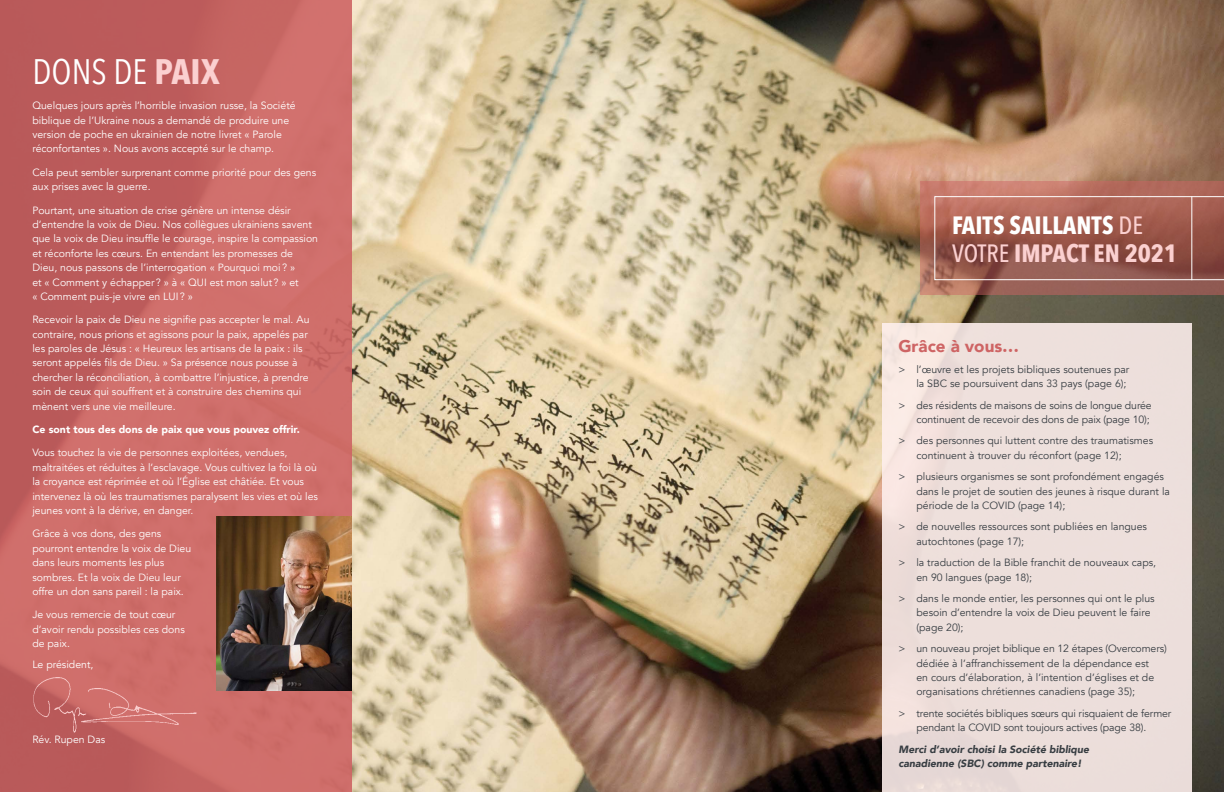
<style>
.page{position:relative;width:1224px;height:792px;background:#fff}
.page>*{position:absolute;margin:0;border:0;box-sizing:border-box;transform-origin:0 0}
.t1{font:35.4px "Avenir Next Condensed";color:#fff}
.t2{font:700 25px/28px "Avenir Next Condensed";color:#fff}
.t3{font:900 17px "Avenir";color:#ce6464}
.t4{font:10.5px/14.4px "Avenir";color:#fff}
.t5{font:10.5px/14.4px "Avenir";color:#373d42}
.t6{font:italic 900 10.5px/14.4px "Avenir";color:#373d42}
.t7{font:900 10.5px "Avenir";color:#fff}
.s1{font-weight:700;color:#fbd0d0}
.s2{font-weight:500;color:#fbd0d0}
.s3{color:#fbd0d0}
</style>
<div class="page">
<img style="left:351px;top:0;width:873px;height:792px">
<svg style="left:0;top:0;width:351px;height:792px;background:#c76764"></svg>
<div style="left:882px;top:324px;width:310px;height:468px;background:#eddfdb"></div>
<img style="left:32px;top:676px;width:165px;height:57px">
<img style="left:216px;top:517px;width:135px;height:173px">
<svg style="left:920px;top:181px;width:304px;height:114px;background:#ae6c5f"></svg>
<svg style="left:934px;top:196px;width:290px;height:84px;background:#9d5d52"></svg>
<hr style="left:1192px;top:196px;width:1px;height:84px;background:#fff">
<h1 class="t1" style="left:32px;top:41px;width:189px">DONS DE <span class="s1">PAIX</span></h1>
<p class="t4" style="left:32px;top:99px;width:265px">Quelques jours après l’horrible invasion russe, la Société biblique de l’Ukraine nous a demandé de produire une version de poche en ukrainien de notre livret « Parole réconfortantes ». Nous avons accepté sur le champ.</p>
<p class="t4" style="left:32px;top:165px;width:285px">Cela peut sembler surprenant comme priorité pour des gens aux prises avec la guerre.</p>
<p class="t4" style="left:32px;top:203px;width:287px">Pourtant, une situation de crise génère un intense désir d’entendre la voix de Dieu. Nos collègues ukrainiens savent que la voix de Dieu insuffle le courage, inspire la compassion et réconforte les cœurs. En entendant les promesses de Dieu, nous passons de l’interrogation « Pourquoi moi? »<br>et « Comment y échapper? » à « QUI est mon salut? » et<br>« Comment puis-je vivre en LUI? »</p>
<p class="t4" style="left:32px;top:313px;width:279px">Recevoir la paix de Dieu ne signifie pas accepter le mal. Au contraire, nous prions et agissons pour la paix, appelés par les paroles de Jésus : « Heureux les artisans de la paix : ils seront appelés fils de Dieu. » Sa présence nous pousse à chercher la réconciliation, à combattre l’injustice, à prendre soin de ceux qui souffrent et à construire des chemins qui mènent vers une vie meilleure.</p>
<p class="t7" style="left:32px;top:420px;width:269px">Ce sont tous des dons de paix que vous pouvez offrir.</p>
<p class="t4" style="left:32px;top:446px;width:287px">Vous touchez la vie de personnes exploitées, vendues, maltraitées et réduites à l’esclavage. Vous cultivez la foi là où la croyance est réprimée et où l’Église est châtiée. Et vous intervenez là où les traumatismes paralysent les vies et où les jeunes vont à la dérive, en danger.</p>
<p class="t4" style="left:32px;top:527px;width:160px">Grâce à vos dons, des gens pourront entendre la voix de Dieu dans leurs moments les plus sombres. Et la voix de Dieu leur offre un don sans pareil : la paix.</p>
<p class="t4" style="left:32px;top:608px;width:154px">Je vous remercie de tout cœur d’avoir rendu possibles ces dons de paix.</p>
<p class="t4" style="left:32px;top:658px;width:63px">Le président,</p>
<p class="t4" style="left:32px;top:733px;width:74px">Rév. Rupen Das</p>
<h2 class="t2" style="left:952px;top:211px;width:227px">FAITS SAILLANTS <span class="s2">DE<br>VOTRE</span> <span class="s3">IMPACT EN 2021</span></h2>
<h3 class="t3" style="left:898px;top:332px;width:122px">Grâce à vous…</h3>
<p class="t5" style="left:898px;top:362px;width:233px;text-align:right">&gt; l’œuvre et les projets bibliques soutenues par la SBC se poursuivent dans 33 pays (page 6);</p>
<p class="t5" style="left:898px;top:398px;width:255px;text-align:right">&gt; des résidents de maisons de soins de longue durée continuent de recevoir des dons de paix (page 10);</p>
<p class="t5" style="left:916px;top:434px;width:238px;text-indent:-18px">&gt; des personnes qui luttent contre des traumatismes continuent à trouver du réconfort (page 12);</p>
<p class="t5" style="left:916px;top:470px;width:255px;text-indent:-18px">&gt; plusieurs organismes se sont profondément engagés dans le projet de soutien des jeunes à risque durant la période de la COVID (page 14);</p>
<p class="t5" style="left:916px;top:520px;width:232px;text-indent:-18px">&gt; de nouvelles ressources sont publiées en langues autochtones (page 17);</p>
<p class="t5" style="left:916px;top:556px;width:241px;text-indent:-18px">&gt; la traduction de la Bible franchit de nouveaux caps, en 90 langues (page 18);</p>
<p class="t5" style="left:916px;top:591px;width:240px;text-indent:-18px">&gt; dans le monde entier, les personnes qui ont le plus besoin d’entendre la voix de Dieu peuvent le faire (page 20);</p>
<p class="t5" style="left:916px;top:642px;width:252px;text-indent:-18px">&gt; un nouveau projet biblique en 12 étapes (Overcomers) dédiée à l’affranchissement de la dépendance est<br>en cours d’élaboration, à l’intention d’églises et de organisations chrétiennes canadiens (page 35);</p>
<p class="t5" style="left:916px;top:706px;width:257px;text-indent:-18px">&gt; trente sociétés bibliques sœurs qui risquaient de fermer pendant la COVID sont toujours actives (page 38).</p>
<p class="t6" style="left:898px;top:742px;width:192px">Merci d’avoir choisi la Société biblique canadienne (SBC) comme partenaire!</p>
</div>
